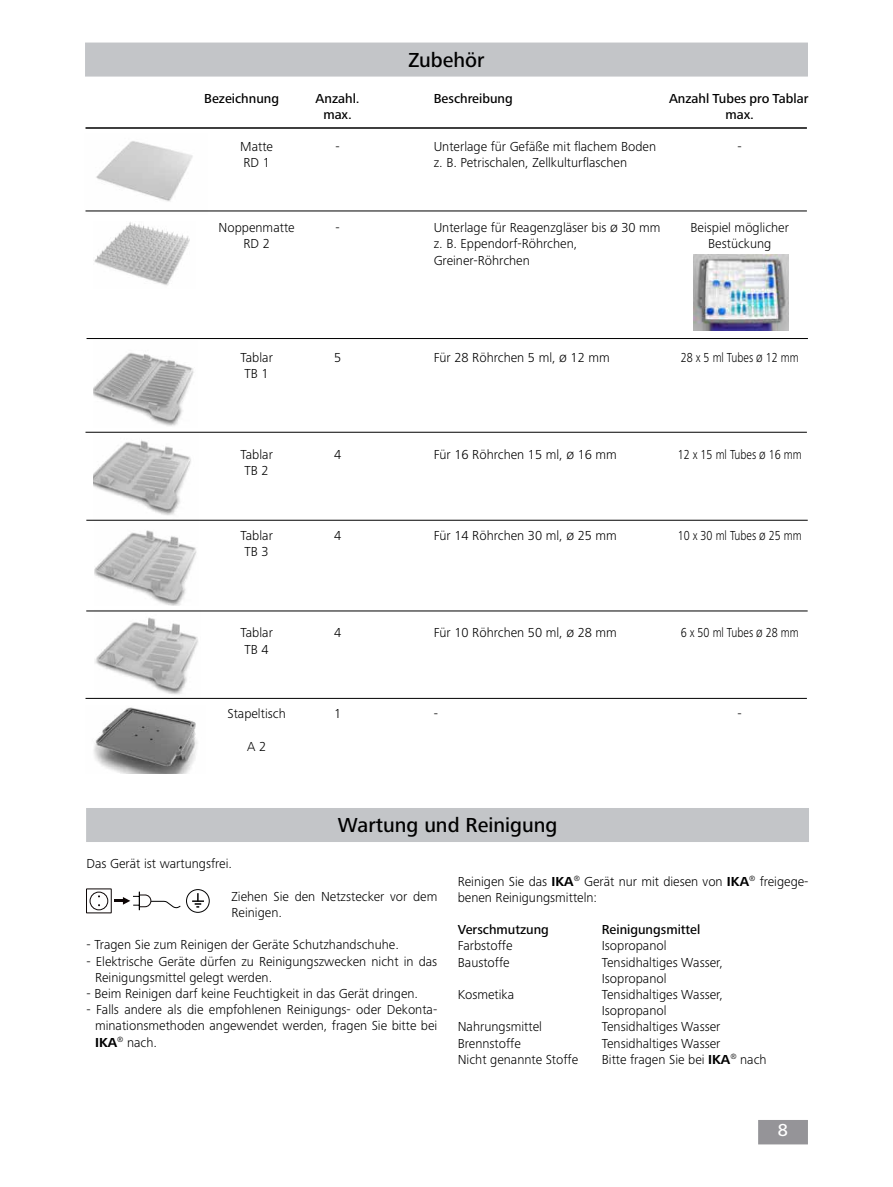
<style>
.page{position:relative;width:893px;height:1187px;background:#fff}
.page>*{position:absolute;margin:0;border:0;box-sizing:border-box;transform-origin:0 0}
.t1{font:500 21px "Frutiger Next IKA";color:#000}
.t2{font:500 18px "Frutiger Next IKA";color:#fff}
.t3{font:300 13.5px/16.2px "Frutiger Next IKA";color:#000}
.t4{font:500 13.5px "Frutiger Next IKA";color:#000}
.t5{font:300 13.5px "Frutiger Next IKA";color:#000;scale:.84 1}
.s1{font-weight:700}
</style>
<div class="page">
<div style="left:758px;top:1119px;width:50px;height:25px;background:#959498;border:2px solid #68676c"></div>
<div style="left:86px;top:43px;width:721px;height:33px;background:#c3c5c8"></div>
<div style="left:85px;top:43px;width:723px;height:34px;border:2px solid #c3c5c8"></div>
<img style="left:85px;top:141px;width:122px;height:71px">
<img style="left:94px;top:222px;width:96px;height:63px">
<img style="left:93px;top:352px;width:101px;height:74px">
<img style="left:93px;top:440px;width:105px;height:165px">
<img style="left:95px;top:611px;width:106px;height:84px">
<hr style="left:86px;top:127px;width:721px;height:2px;background:#000">
<hr style="left:86px;top:211px;width:721px;height:1px;background:#000">
<hr style="left:86px;top:432px;width:721px;height:1px;background:#000">
<hr style="left:86px;top:520px;width:722px;height:1px;background:#000">
<hr style="left:86px;top:610px;width:722px;height:1px;background:#000">
<hr style="left:86px;top:698px;width:721px;height:1px;background:#000">
<img style="left:93px;top:707px;width:104px;height:66px">
<div style="left:87px;top:808px;width:721px;height:33px;background:#c3c5c8"></div>
<div style="left:86px;top:808px;width:723px;height:34px;border:2px solid #c3c5c8"></div>
<svg style="left:86px;top:888px;width:95px;height:25px"></svg>
<div style="left:186px;top:889px;width:24px;height:23px;border:1px solid #000;border-radius:50%"></div>
<svg style="left:192px;top:893px;width:12px;height:14px"></svg>
<img style="left:693px;top:254px;width:95px;height:77px">
<hr style="left:87px;top:338px;width:721px;height:1px;background:#000">
<h1 class="t1" style="left:408px;top:48px;width:78px">Zubehör</h1>
<p class="t4" style="left:204px;top:90px;width:76px">Bezeichnung</p>
<p class="t4" style="left:316px;top:90px;width:46px">Anzahl.</p>
<p class="t4" style="left:434px;top:90px;width:81px">Beschreibung</p>
<p class="t4" style="left:669px;top:90px;width:141px">Anzahl Tubes pro Tablar</p>
<p class="t4" style="left:323px;top:106px;width:30px">max.</p>
<p class="t4" style="left:725px;top:106px;width:30px">max.</p>
<p class="t3" style="left:240px;top:138px;width:34px">Matte</p>
<p class="t3" style="left:336px;top:138px;width:6px">-</p>
<p class="t3" style="left:434px;top:138px;width:224px">Unterlage für Gefäße mit flachem Boden</p>
<p class="t3" style="left:738px;top:138px;width:6px">-</p>
<p class="t3" style="left:243px;top:155px;width:28px">RD 1</p>
<p class="t3" style="left:434px;top:155px;width:195px">z. B. Petrischalen, Zellkulturflaschen</p>
<p class="t3" style="left:219px;top:219px;width:78px">Noppenmatte</p>
<p class="t3" style="left:336px;top:219px;width:6px">-</p>
<p class="t3" style="left:434px;top:219px;width:228px">Unterlage für Reagenzgläser bis Ø 30 mm</p>
<p class="t3" style="left:690px;top:219px;width:100px">Beispiel möglicher</p>
<p class="t3" style="left:243px;top:236px;width:28px">RD 2</p>
<p class="t3" style="left:434px;top:236px;width:145px">z. B. Eppendorf-Röhrchen,</p>
<p class="t3" style="left:708px;top:236px;width:65px">Bestückung</p>
<p class="t3" style="left:434px;top:252px;width:98px">Greiner-Röhrchen</p>
<p class="t3" style="left:240px;top:349px;width:34px">Tablar</p>
<p class="t3" style="left:334px;top:349px;width:9px">5</p>
<p class="t3" style="left:434px;top:349px;width:178px">Für 28 Röhrchen 5 ml, Ø 12 mm</p>
<p class="t5" style="left:681px;top:349px;width:142px">28 x 5 ml Tubes Ø 12 mm</p>
<p class="t3" style="left:245px;top:365px;width:26px">TB 1</p>
<p class="t3" style="left:240px;top:446px;width:34px">Tablar</p>
<p class="t3" style="left:334px;top:446px;width:9px">4</p>
<p class="t3" style="left:434px;top:446px;width:185px">Für 16 Röhrchen 15 ml, Ø 16 mm</p>
<p class="t5" style="left:678px;top:447px;width:149px">12 x 15 ml Tubes Ø 16 mm</p>
<p class="t3" style="left:245px;top:462px;width:26px">TB 2</p>
<p class="t3" style="left:240px;top:527px;width:34px">Tablar</p>
<p class="t3" style="left:334px;top:527px;width:9px">4</p>
<p class="t3" style="left:434px;top:527px;width:185px">Für 14 Röhrchen 30 ml, Ø 25 mm</p>
<p class="t5" style="left:678px;top:528px;width:149px">10 x 30 ml Tubes Ø 25 mm</p>
<p class="t3" style="left:245px;top:543px;width:26px">TB 3</p>
<p class="t3" style="left:240px;top:624px;width:34px">Tablar</p>
<p class="t3" style="left:334px;top:624px;width:9px">4</p>
<p class="t3" style="left:434px;top:624px;width:185px">Für 10 Röhrchen 50 ml, Ø 28 mm</p>
<p class="t5" style="left:681px;top:625px;width:142px">6 x 50 ml Tubes Ø 28 mm</p>
<p class="t3" style="left:245px;top:641px;width:26px">TB 4</p>
<p class="t3" style="left:228px;top:705px;width:60px">Stapeltisch</p>
<p class="t3" style="left:334px;top:705px;width:9px">1</p>
<p class="t3" style="left:434px;top:705px;width:6px">-</p>
<p class="t3" style="left:738px;top:705px;width:6px">-</p>
<p class="t3" style="left:247px;top:738px;width:21px">A 2</p>
<p class="t3" style="left:87px;top:855px;width:147px">Das Gerät ist wartungsfrei.</p>
<h1 class="t1" style="left:338px;top:813px;width:221px">Wartung und Reinigung</h1>
<p class="t3" style="left:232px;top:888px;width:207px">Ziehen Sie den Netzstecker vor dem<br>Reinigen.</p>
<p class="t3" style="left:87px;top:936px;width:314px">- Tragen Sie zum Reinigen der Geräte Schutzhandschuhe.</p>
<p class="t3" style="left:95px;top:952px;width:344px;text-indent:-9px">- Elektrische Geräte dürfen zu Reinigungszwecken nicht in das<br>Reinigungsmittel gelegt werden.</p>
<p class="t3" style="left:87px;top:985px;width:333px">- Beim Reinigen darf keine Feuchtigkeit in das Gerät dringen.</p>
<p class="t3" style="left:95px;top:1001px;width:344px;text-align:justify;text-indent:-9px">- Falls andere als die empfohlenen Reinigungs- oder Dekonta&shy;minationsmethoden angewendet werden, fragen Sie bitte bei <span class="s1">IKA</span><sup>®</sup> nach.</p>
<p class="t3" style="left:458px;top:872px;width:352px">Reinigen Sie das <span class="s1">IKA</span><sup>®</sup> Gerät nur mit diesen von <span class="s1">IKA</span><sup>®</sup> freigege&shy;benen Reinigungsmitteln:</p>
<p class="t4" style="left:458px;top:921px;width:93px">Verschmutzung</p>
<p class="t4" style="left:602px;top:921px;width:100px">Reinigungsmittel</p>
<p class="t3" style="left:458px;top:937px;width:56px">Farbstoffe</p>
<p class="t3" style="left:602px;top:937px;width:66px">Isopropanol</p>
<p class="t3" style="left:458px;top:953px;width:53px">Baustoffe</p>
<p class="t3" style="left:602px;top:953px;width:123px">Tensidhaltiges Wasser,<br>Isopropanol</p>
<p class="t3" style="left:458px;top:986px;width:58px">Kosmetika</p>
<p class="t3" style="left:602px;top:986px;width:123px">Tensidhaltiges Wasser,<br>Isopropanol</p>
<p class="t3" style="left:458px;top:1018px;width:86px">Nahrungsmittel</p>
<p class="t3" style="left:602px;top:1018px;width:120px">Tensidhaltiges Wasser</p>
<p class="t3" style="left:458px;top:1034px;width:65px">Brennstoffe</p>
<p class="t3" style="left:602px;top:1034px;width:120px">Tensidhaltiges Wasser</p>
<p class="t3" style="left:458px;top:1051px;width:122px">Nicht genannte Stoffe</p>
<p class="t3" style="left:602px;top:1051px;width:166px">Bitte fragen Sie bei <span class="s1">IKA</span><sup>®</sup> nach</p>
<h2 class="t2" style="left:778px;top:1119px;width:12px">8</h2>
</div>
